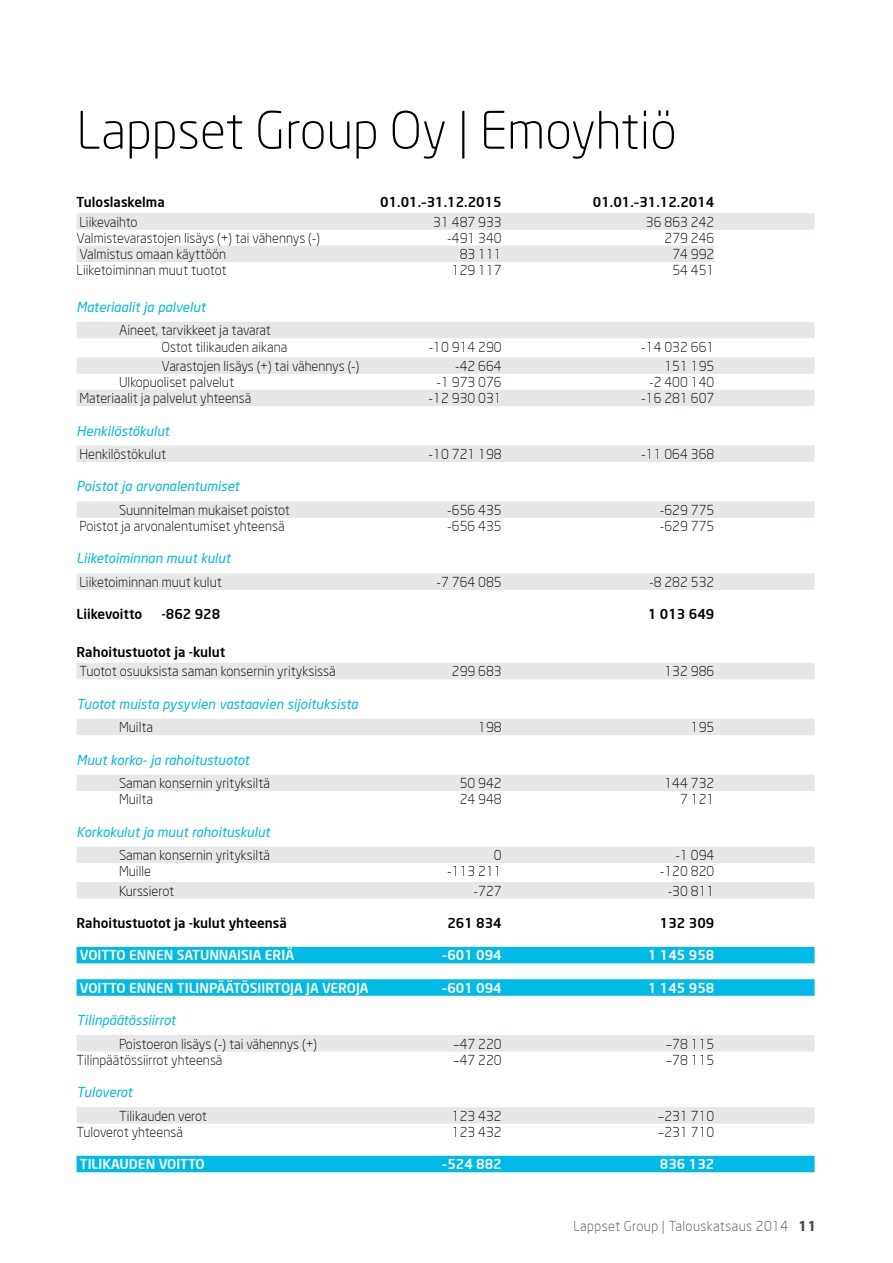
<style>
.page{position:relative;width:893px;height:1263px;background:#fff}
.page>*{position:absolute;margin:0;border:0;box-sizing:border-box;transform-origin:0 0}
.t1{font:300 51px "Neo Sans";color:#000}
.t2{font:300 13.5px/16.2px "Neo Sans";color:#000}
.t3{font:italic 13.5px "Neo Sans";color:#00bbe7}
.t4{font:500 13.5px "Neo Sans";color:#000}
.t5{font:500 13.5px "Neo Sans";color:#fff}
.t6{font:300 13.5px "Neo Sans";letter-spacing:.03em;color:#4d4d4f}
.t7{font:italic 13.5px "Neo Sans";letter-spacing:-.02em;color:#00bbe7}
.s1{font-weight:700}
</style>
<div class="page">
<div style="left:77px;top:213px;width:738px;height:17px;background:#e6e7e8"></div>
<div style="left:77px;top:246px;width:637px;height:16px;background:#e6e7e8"></div>
<div style="left:77px;top:322px;width:738px;height:16px;background:#e6e7e8"></div>
<div style="left:77px;top:357px;width:738px;height:17px;background:#e6e7e8"></div>
<div style="left:77px;top:390px;width:738px;height:16px;background:#e6e7e8"></div>
<div style="left:77px;top:445px;width:738px;height:17px;background:#e6e7e8"></div>
<div style="left:77px;top:501px;width:738px;height:17px;background:#e6e7e8"></div>
<div style="left:77px;top:573px;width:738px;height:17px;background:#e6e7e8"></div>
<div style="left:77px;top:663px;width:738px;height:16px;background:#e6e7e8"></div>
<div style="left:77px;top:719px;width:738px;height:16px;background:#e6e7e8"></div>
<div style="left:77px;top:774px;width:738px;height:17px;background:#e6e7e8"></div>
<div style="left:77px;top:847px;width:738px;height:16px;background:#e6e7e8"></div>
<div style="left:77px;top:882px;width:738px;height:16px;background:#e6e7e8"></div>
<div style="left:77px;top:947px;width:738px;height:16px;background:#00bbe7"></div>
<div style="left:77px;top:979px;width:738px;height:17px;background:#00bbe7"></div>
<div style="left:77px;top:1035px;width:738px;height:16px;background:#e6e7e8"></div>
<div style="left:77px;top:1107px;width:738px;height:17px;background:#e6e7e8"></div>
<div style="left:77px;top:1156px;width:738px;height:16px;background:#00bbe7"></div>
<h1 class="t1" style="left:77px;top:100px;width:602px">Lappset Group Oy | Emoyhtiö</h1>
<p class="t4" style="left:77px;top:194px;width:90px">Tuloslaskelma</p>
<p class="t4" style="left:380px;top:194px;width:123px">01.01.–31.12.2015</p>
<p class="t4" style="left:593px;top:194px;width:123px">01.01.–31.12.2014</p>
<p class="t2" style="left:79px;top:213px;width:60px">Liikevaihto</p>
<p class="t2" style="left:433px;top:213px;width:70px">31 487 933</p>
<p class="t2" style="left:646px;top:213px;width:70px">36 863 242</p>
<p class="t2" style="left:77px;top:230px;width:245px">Valmistevarastojen lisäys (+) tai vähennys (-)</p>
<p class="t2" style="left:447px;top:230px;width:56px">-491 340</p>
<p class="t2" style="left:664px;top:230px;width:51px">279 246</p>
<p class="t2" style="left:79px;top:246px;width:148px">Valmistus omaan käyttöön</p>
<p class="t2" style="left:460px;top:246px;width:44px">83 111</p>
<p class="t2" style="left:672px;top:246px;width:44px">74 992</p>
<p class="t2" style="left:77px;top:262px;width:152px">Liiketoiminnan muut tuotot</p>
<p class="t2" style="left:452px;top:262px;width:51px">129 117</p>
<p class="t2" style="left:672px;top:262px;width:44px">54 451</p>
<p class="t3" style="left:77px;top:299px;width:130px">Materiaalit ja palvelut</p>
<p class="t2" style="left:162px;top:322px;width:127px;text-indent:-43px">Aineet, tarvikkeet ja tavarat<br>Ostot tilikauden aikana</p>
<p class="t2" style="left:429px;top:338px;width:75px">-10 914 290</p>
<p class="t2" style="left:641px;top:338px;width:75px">-14 032 661</p>
<p class="t2" style="left:162px;top:358px;width:199px">Varastojen lisäys (+) tai vähennys (-)</p>
<p class="t2" style="left:455px;top:358px;width:48px">-42 664</p>
<p class="t2" style="left:664px;top:358px;width:51px">151 195</p>
<p class="t2" style="left:119px;top:374px;width:117px">Ulkopuoliset palvelut</p>
<p class="t2" style="left:436px;top:374px;width:67px">-1 973 076</p>
<p class="t2" style="left:649px;top:374px;width:67px">-2 400 140</p>
<p class="t2" style="left:79px;top:390px;width:174px">Materiaalit ja palvelut yhteensä</p>
<p class="t2" style="left:429px;top:390px;width:75px">-12 930 031</p>
<p class="t2" style="left:641px;top:390px;width:75px">-16 281 607</p>
<p class="t3" style="left:77px;top:422px;width:94px">Henkilöstökulut</p>
<p class="t2" style="left:79px;top:446px;width:88px">Henkilöstökulut</p>
<p class="t2" style="left:429px;top:446px;width:75px">-10 721 198</p>
<p class="t2" style="left:641px;top:446px;width:75px">-11 064 368</p>
<p class="t3" style="left:77px;top:478px;width:164px">Poistot ja arvonalentumiset</p>
<p class="t2" style="left:119px;top:502px;width:173px">Suunnitelman mukaiset poistot</p>
<p class="t2" style="left:447px;top:502px;width:56px">-656 435</p>
<p class="t2" style="left:660px;top:502px;width:56px">-629 775</p>
<p class="t2" style="left:79px;top:518px;width:207px">Poistot ja arvonalentumiset yhteensä</p>
<p class="t2" style="left:447px;top:518px;width:56px">-656 435</p>
<p class="t2" style="left:660px;top:518px;width:56px">-629 775</p>
<p class="t3" style="left:77px;top:550px;width:155px">Liiketoiminnan muut kulut</p>
<p class="t2" style="left:79px;top:574px;width:144px">Liiketoiminnan muut kulut</p>
<p class="t2" style="left:436px;top:574px;width:67px">-7 764 085</p>
<p class="t2" style="left:649px;top:574px;width:67px">-8 282 532</p>
<p class="t4" style="left:77px;top:606px;width:67px">Liikevoitto</p>
<p class="t4" style="left:162px;top:606px;width:60px">-862 928</p>
<p class="t4" style="left:648px;top:606px;width:68px">1 013 649</p>
<p class="t4" style="left:77px;top:644px;width:150px">Rahoitustuotot ja -kulut</p>
<p class="t2" style="left:79px;top:663px;width:258px">Tuotot osuuksista saman konsernin yrityksissä</p>
<p class="t2" style="left:452px;top:663px;width:51px">299 683</p>
<p class="t2" style="left:664px;top:663px;width:51px">132 986</p>
<p class="t3" style="left:77px;top:695px;width:283px">Tuotot muista pysyvien vastaavien sijoituksista</p>
<p class="t2" style="left:119px;top:719px;width:36px">Muilta</p>
<p class="t2" style="left:478px;top:719px;width:25px">198</p>
<p class="t2" style="left:691px;top:719px;width:25px">195</p>
<p class="t3" style="left:77px;top:751px;width:174px">Muut korko- ja rahoitustuotot</p>
<p class="t2" style="left:119px;top:775px;width:153px">Saman konsernin yrityksiltä</p>
<p class="t2" style="left:460px;top:775px;width:44px">50 942</p>
<p class="t2" style="left:664px;top:775px;width:51px">144 732</p>
<p class="t2" style="left:119px;top:791px;width:36px">Muilta</p>
<p class="t2" style="left:460px;top:791px;width:44px">24 948</p>
<p class="t2" style="left:680px;top:791px;width:36px">7 121</p>
<p class="t3" style="left:77px;top:823px;width:195px">Korkokulut ja muut rahoituskulut</p>
<p class="t2" style="left:119px;top:847px;width:153px">Saman konsernin yrityksiltä</p>
<p class="t2" style="left:494px;top:847px;width:9px">0</p>
<p class="t2" style="left:675px;top:847px;width:40px">-1 094</p>
<p class="t2" style="left:119px;top:863px;width:34px">Muille</p>
<p class="t2" style="left:447px;top:863px;width:56px">-113 211</p>
<p class="t2" style="left:660px;top:863px;width:56px">-120 820</p>
<p class="t2" style="left:119px;top:882px;width:57px">Kurssierot</p>
<p class="t2" style="left:474px;top:882px;width:30px">-727</p>
<p class="t2" style="left:668px;top:882px;width:48px">-30 811</p>
<p class="t4" style="left:77px;top:914px;width:212px">Rahoitustuotot ja -kulut yhteensä</p>
<p class="t4" style="left:447px;top:914px;width:56px">261 834</p>
<p class="t4" style="left:660px;top:914px;width:56px">132 309</p>
<p class="t5" style="left:80px;top:947px;width:216px">VOITTO ENNEN SATUNNAISIA ERIÄ</p>
<p class="t5" style="left:442px;top:947px;width:61px">–601 094</p>
<p class="t5" style="left:648px;top:947px;width:68px">1 145 958</p>
<p class="t5" style="left:80px;top:979px;width:290px">VOITTO ENNEN TILINPÄÄTÖSIIRTOJA JA VEROJA</p>
<p class="t5" style="left:442px;top:979px;width:61px">–601 094</p>
<p class="t5" style="left:648px;top:979px;width:68px">1 145 958</p>
<p class="t3" style="left:77px;top:1012px;width:101px">Tilinpäätössiirrot</p>
<p class="t2" style="left:119px;top:1035px;width:200px">Poistoeron lisäys (-) tai vähennys (+)</p>
<p class="t2" style="left:453px;top:1035px;width:50px">–47 220</p>
<p class="t2" style="left:666px;top:1035px;width:50px">–78 115</p>
<p class="t2" style="left:77px;top:1052px;width:148px">Tilinpäätössiirrot yhteensä</p>
<p class="t2" style="left:453px;top:1052px;width:50px">–47 220</p>
<p class="t2" style="left:666px;top:1052px;width:50px">–78 115</p>
<p class="t7" style="left:77px;top:1084px;width:57px">Tuloverot</p>
<p class="t2" style="left:119px;top:1107px;width:89px">Tilikauden verot</p>
<p class="t2" style="left:452px;top:1107px;width:51px">123 432</p>
<p class="t2" style="left:658px;top:1107px;width:58px">–231 710</p>
<p class="t2" style="left:77px;top:1124px;width:108px">Tuloverot yhteensä</p>
<p class="t2" style="left:452px;top:1124px;width:51px">123 432</p>
<p class="t2" style="left:658px;top:1124px;width:58px">–231 710</p>
<p class="t5" style="left:80px;top:1156px;width:126px">TILIKAUDEN VOITTO</p>
<p class="t5" style="left:442px;top:1156px;width:61px">–524 882</p>
<p class="t5" style="left:660px;top:1156px;width:56px">836 132</p>
<p class="t6" style="left:573px;top:1218px;width:245px">Lappset Group | Talouskatsaus 2014 <span class="s1">11</span></p>
</div>
